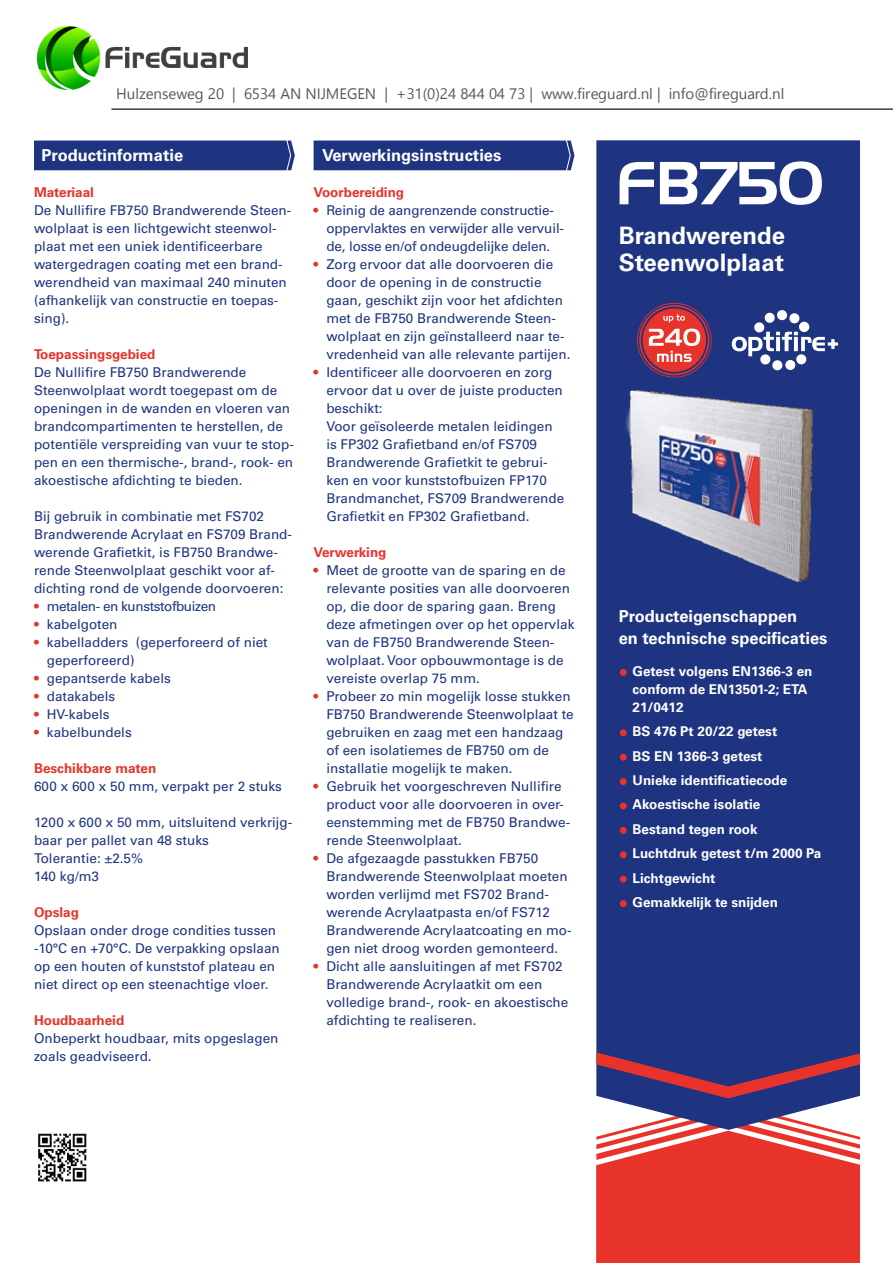
<style>
.page{position:relative;width:893px;height:1263px;background:#fff}
.page>*{position:absolute;margin:0;border:0;box-sizing:border-box;transform-origin:0 0}
.t1{font:58.95px "Handel Gothic BT";color:#fff}
.t2{font:700 24px/27px "Univers LTCYR 65";color:#fff}
.t3{font:700 16.5px/22.5px "Univers LTCYR 65";color:#fff}
.t4{font:15.15px "Nirmala UI";letter-spacing:-.005em;color:#595959}
.t5{font:13.5px/18px "Univers LTCYR 55 Roman";color:#1e3480}
.t6{font:700 13.5px/24.5px "Univers LTCYR 65";color:#fff}
.t7{font:700 13.5px "Univers LTCYR 65";color:#e7332a}
.t8{font:13.5px "Univers LTCYR 55 Roman";letter-spacing:-.03em;color:#1e3480}
.s1{color:#e7332a}
</style>
<div class="page">
<img style="left:37px;top:27px;width:210px;height:63px">
<div style="left:104px;top:75px;width:727px;height:34px;background:#fff"></div>
<div style="left:102px;top:74px;width:731px;height:37px;border:3px solid #fff"></div>
<img style="left:38px;top:1133px;width:48px;height:49px">
<hr style="left:111px;top:109px;width:782px;height:1px;background:#000">
<div style="left:596px;top:140px;width:264px;height:912px;background:#1e3480"></div>
<svg style="left:596px;top:1052px;width:264px;height:211px;background:#bb4c57"></svg>
<div style="left:620px;top:669px;width:7px;height:7px;background:#e7332a;border-radius:50%"></div>
<div style="left:620px;top:729px;width:7px;height:7px;background:#e7332a;border-radius:50%"></div>
<div style="left:620px;top:754px;width:7px;height:7px;background:#e7332a;border-radius:50%"></div>
<div style="left:620px;top:778px;width:7px;height:7px;background:#e7332a;border-radius:50%"></div>
<div style="left:620px;top:802px;width:7px;height:7px;background:#e7332a;border-radius:50%"></div>
<div style="left:620px;top:827px;width:7px;height:7px;background:#e7332a;border-radius:50%"></div>
<div style="left:620px;top:851px;width:7px;height:7px;background:#e7332a;border-radius:50%"></div>
<div style="left:620px;top:876px;width:7px;height:7px;background:#e7332a;border-radius:50%"></div>
<div style="left:620px;top:900px;width:7px;height:7px;background:#e7332a;border-radius:50%"></div>
<div style="left:34px;top:141px;width:261px;height:29px;background:#1e3480"></div>
<div style="left:314px;top:141px;width:260px;height:29px;background:#1e3480"></div>
<img style="left:623px;top:380px;width:195px;height:209px">
<svg style="left:637px;top:303px;width:75px;height:74px;background:#a54b60"></svg>
<svg style="left:732px;top:310px;width:93px;height:60px"></svg>
<svg style="left:828px;top:342px;width:10px;height:4px"></svg>
<svg style="left:831px;top:339px;width:3px;height:10px"></svg>
<p class="t4" style="left:116px;top:82px;width:670px">Hulzenseweg 20 | 6534 AN NIJMEGEN | +31(0)24 844 04 73 | www.fireguard.nl | info@fireguard.nl</p>
<p class="t3" style="left:42px;top:143px;width:143px">Productinformatie</p>
<p class="t3" style="left:322px;top:143px;width:181px">Verwerkingsinstructies</p>
<p class="t7" style="left:34px;top:183px;width:61px">Materiaal</p>
<p class="t5" style="left:34px;top:201px;width:259px">De Nullifire FB750 Brandwerende Steen&shy;wolplaat is een lichtgewicht steenwol&shy;plaat met een uniek identificeerbare watergedragen coating met een brand&shy;werendheid van maximaal 240 minuten (afhankelijk van constructie en toepas&shy;sing).</p>
<p class="t7" style="left:34px;top:345px;width:123px">Toepassingsgebied</p>
<p class="t5" style="left:34px;top:363px;width:261px">De Nullifire FB750 Brandwerende Steenwolplaat wordt toegepast om de openingen in de wanden en vloeren van brandcompartimenten te herstellen, de potentiële verspreiding van vuur te stop&shy;pen en een thermische-, brand-, rook- en akoestische afdichting te bieden.</p>
<p class="t5" style="left:34px;top:507px;width:260px">Bij gebruik in combinatie met FS702<br>Brandwerende Acrylaat en FS709 Brand&shy;werende Grafietkit, is FB750 Brandwe&shy;rende Steenwolplaat geschikt voor af&shy;dichting rond de volgende doorvoeren:</p>
<p class="t8" style="left:34px;top:597px;width:184px"><span class="s1">•</span> metalen- en kunststofbuizen</p>
<p class="t5" style="left:34px;top:615px;width:85px"><span class="s1">•</span> kabelgoten</p>
<p class="t5" style="left:47px;top:633px;width:222px;text-indent:-13px"><span class="s1">•</span> kabelladders (geperforeerd of niet geperforeerd)</p>
<p class="t5" style="left:34px;top:669px;width:138px"><span class="s1">•</span> gepantserde kabels</p>
<p class="t5" style="left:34px;top:687px;width:83px"><span class="s1">•</span> datakabels</p>
<p class="t5" style="left:34px;top:705px;width:77px"><span class="s1">•</span> HV-kabels</p>
<p class="t5" style="left:34px;top:723px;width:99px"><span class="s1">•</span> kabelbundels</p>
<p class="t7" style="left:34px;top:759px;width:124px">Beschikbare maten</p>
<p class="t5" style="left:34px;top:777px;width:249px">600 x 600 x 50 mm, verpakt per 2 stuks</p>
<p class="t5" style="left:34px;top:813px;width:260px">1200 x 600 x 50 mm, uitsluitend verkrijg&shy;baar per pallet van 48 stuks<br>Tolerantie: ±2.5%<br>140 kg/m3</p>
<p class="t7" style="left:34px;top:903px;width:47px">Opslag</p>
<p class="t5" style="left:34px;top:921px;width:247px">Opslaan onder droge condities tussen -10°C en +70°C. De verpakking opslaan op een houten of kunststof plateau en niet direct op een steenachtige vloer.</p>
<p class="t7" style="left:34px;top:1011px;width:92px">Houdbaarheid</p>
<p class="t5" style="left:34px;top:1029px;width:246px">Onbeperkt houdbaar, mits opgeslagen zoals geadviseerd.</p>
<p class="t7" style="left:314px;top:183px;width:92px">Voorbereiding</p>
<p class="t5" style="left:326px;top:201px;width:239px;text-indent:-13px"><span class="s1">•</span> Reinig de aangrenzende constructie&shy;oppervlaktes en verwijder alle vervuil&shy;de, losse en/of ondeugdelijke delen.</p>
<p class="t5" style="left:326px;top:255px;width:246px;text-indent:-13px"><span class="s1">•</span> Zorg ervoor dat alle doorvoeren die door de opening in de constructie gaan, geschikt zijn voor het afdichten met de FB750 Brandwerende Steen&shy;wolplaat en zijn geïnstalleerd naar te&shy;vredenheid van alle relevante partijen.</p>
<p class="t5" style="left:326px;top:363px;width:239px;text-indent:-13px"><span class="s1">•</span> Identificeer alle doorvoeren en zorg ervoor dat u over de juiste producten beschikt:<br>Voor geïsoleerde metalen leidingen is FP302 Grafietband en/of FS709<br>Brandwerende Grafietkit te gebrui&shy;ken en voor kunststofbuizen FP170<br>Brandmanchet, FS709 Brandwerende<br>Grafietkit en FP302 Grafietband.</p>
<p class="t7" style="left:314px;top:543px;width:74px">Verwerking</p>
<p class="t5" style="left:326px;top:560px;width:250px;text-indent:-13px"><span class="s1">•</span> Meet de grootte van de sparing en de relevante posities van alle doorvoeren op, die door de sparing gaan. Breng deze afmetingen over op het oppervlak van de FB750 Brandwerende Steen&shy;wolplaat. Voor opbouwmontage is de vereiste overlap 75 mm.</p>
<p class="t5" style="left:326px;top:686px;width:249px;text-indent:-13px"><span class="s1">•</span> Probeer zo min mogelijk losse stukken FB750 Brandwerende Steenwolplaat te gebruiken en zaag met een handzaag of een isolatiemes de FB750 om de installatie mogelijk te maken.</p>
<p class="t5" style="left:326px;top:776px;width:245px;text-indent:-13px"><span class="s1">•</span> Gebruik het voorgeschreven Nullifire product voor alle doorvoeren in over&shy;eenstemming met de FB750 Brandwe&shy;rende Steenwolplaat.</p>
<p class="t5" style="left:326px;top:848px;width:247px;text-indent:-13px"><span class="s1">•</span> De afgezaagde passtukken FB750<br>Brandwerende Steenwolplaat moeten worden verlijmd met FS702 Brand&shy;werende Acrylaatpasta en/of FS712<br>Brandwerende Acrylaatcoating en mo&shy;gen niet droog worden gemonteerd.</p>
<p class="t5" style="left:326px;top:956px;width:243px;text-indent:-13px"><span class="s1">•</span> Dicht alle aansluitingen af met FS702<br>Brandwerende Acrylaatkit om een volledige brand-, rook- en akoestische afdichting te realiseren.</p>
<h1 class="t1" style="left:615px;top:147px;width:210px">FB750</h1>
<h2 class="t2" style="left:619px;top:220px;width:168px">Brandwerende<br>Steenwolplaat</h2>
<p class="t3" style="left:619px;top:604px;width:210px">Producteigenschappen<br>en technische specificaties</p>
<p class="t6" style="left:632px;top:661px;width:182px;line-height:18px">Getest volgens EN1366-3 en conform de EN13501-2; ETA<br>21/0412</p>
<p class="t6" style="left:632px;top:719px;width:190px">BS 476 Pt 20/22 getest<br>BS EN 1366-3 getest<br>Unieke identificatiecode<br>Akoestische isolatie<br>Bestand tegen rook<br>Luchtdruk getest t/m 2000 Pa<br>Lichtgewicht<br>Gemakkelijk te snijden</p>
</div>
